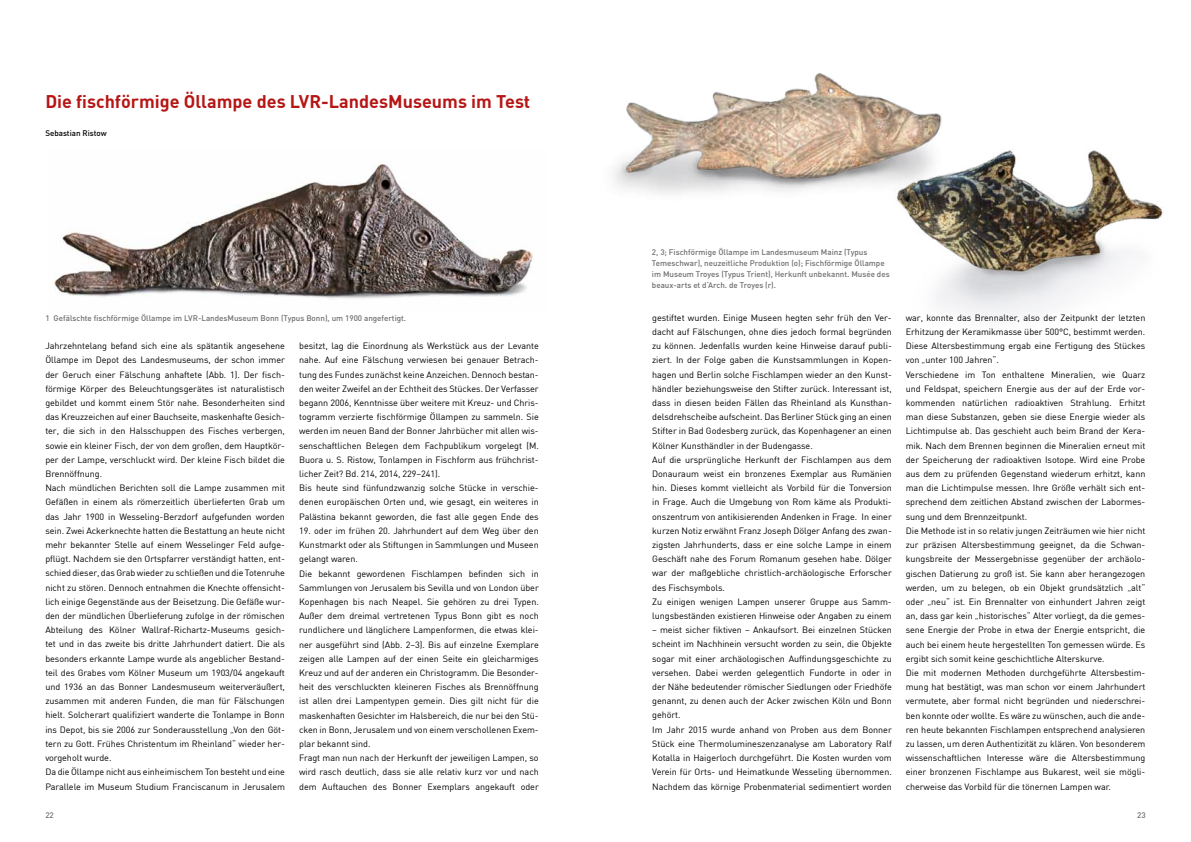
<style>
.page{position:relative;width:1191px;height:842px;background:#fff}
.page>*{position:absolute;margin:0;border:0;box-sizing:border-box;transform-origin:0 0}
.t1{font:700 18px "DIN";color:#b61615}
.t2{font:9px/14.2px "DIN";letter-spacing:-.005em;color:#000}
.t3{font:500 8px/11px "DIN";color:#706f6f}
.t4{font:500 8px "DIN";color:#000}
</style>
<div class="page">
<img style="left:937px;top:149px;width:226px;height:168px">
<img style="left:614px;top:73px;width:390px;height:206px">
<img style="left:53px;top:164px;width:480px;height:135px">
<h1 class="t1" style="left:45px;top:89px;width:486px">Die fischförmige Öllampe des LVR-LandesMuseums im Test</h1>
<p class="t4" style="left:45px;top:128px;width:63px">Sebastian Ristow</p>
<p class="t3" style="left:45px;top:312px;width:362px">1 Gefälschte fischförmige Öllampe im LVR-LandesMuseum Bonn (Typus Bonn), um 1900 angefertigt.</p>
<p class="t2" style="left:45px;top:339px;width:241px">Jahrzehntelang befand sich eine als spätantik angesehene Öllampe im Depot des Landesmuseums, der schon immer der Geruch einer Fälschung anhaftete (Abb. 1). Der fisch&shy;förmige Körper des Beleuchtungsgerätes ist naturalistisch gebildet und kommt einem Stör nahe. Besonderheiten sind das Kreuzzeichen auf einer Bauchseite, maskenhafte Gesich&shy;ter, die sich in den Halsschuppen des Fisches verbergen, sowie ein kleiner Fisch, der von dem großen, dem Hauptkör&shy;per der Lampe, verschluckt wird. Der kleine Fisch bildet die Brennöffnung.<br>Nach mündlichen Berichten soll die Lampe zusammen mit Gefäßen in einem als römerzeitlich überlieferten Grab um das Jahr 1900 in Wesseling-Berzdorf aufgefunden worden sein. Zwei Ackerknechte hatten die Bestattung an heute nicht mehr bekannter Stelle auf einem Wesselinger Feld aufge&shy;pflügt. Nachdem sie den Ortspfarrer verständigt hatten, ent&shy;schied dieser, das Grab wieder zu schließen und die Totenruhe nicht zu stören. Dennoch entnahmen die Knechte offensicht&shy;lich einige Gegenstände aus der Beisetzung. Die Gefäße wur&shy;den der mündlichen Überlieferung zufolge in der römischen Abteilung des Kölner Wallraf-Richartz-Museums gesich&shy;tet und in das zweite bis dritte Jahrhundert datiert. Die als besonders erkannte Lampe wurde als angeblicher Bestand&shy;teil des Grabes vom Kölner Museum um 1903/04 angekauft und 1936 an das Bonner Landesmuseum weiterveräußert, zusammen mit anderen Funden, die man für Fälschungen hielt. Solcherart qualifiziert wanderte die Tonlampe in Bonn ins Depot, bis sie 2006 zur Sonderausstellung „Von den Göt&shy;tern zu Gott. Frühes Christentum im Rheinland“ wieder her&shy;vorgeholt wurde.<br>Da die Öllampe nicht aus einheimischem Ton besteht und eine Parallele im Museum Studium Franciscanum in Jerusalem</p>
<p class="t2" style="left:299px;top:339px;width:241px">besitzt, lag die Einordnung als Werkstück aus der Levante nahe. Auf eine Fälschung verwiesen bei genauer Betrach&shy;tung des Fundes zunächst keine Anzeichen. Dennoch bestan&shy;den weiter Zweifel an der Echtheit des Stückes. Der Verfasser begann 2006, Kenntnisse über weitere mit Kreuz- und Chris&shy;togramm verzierte fischförmige Öllampen zu sammeln. Sie werden im neuen Band der Bonner Jahrbücher mit allen wis&shy;senschaftlichen Belegen dem Fachpublikum vorgelegt (M.<br>Buora u. S. Ristow, Tonlampen in Fischform aus frühchrist&shy;licher Zeit? Bd. 214, 2014, 229–241).<br>Bis heute sind fünfundzwanzig solche Stücke in verschie&shy;denen europäischen Orten und, wie gesagt, ein weiteres in Palästina bekannt geworden, die fast alle gegen Ende des</p>
<p class="t2" style="left:299px;top:523px;width:241px">19. oder im frühen 20. Jahrhundert auf dem Weg über den Kunstmarkt oder als Stiftungen in Sammlungen und Museen gelangt waren.<br>Die bekannt gewordenen Fischlampen befinden sich in Sammlungen von Jerusalem bis Sevilla und von London über Kopenhagen bis nach Neapel. Sie gehören zu drei Typen.<br>Außer dem dreimal vertretenen Typus Bonn gibt es noch rundlichere und länglichere Lampenformen, die etwas klei&shy;ner ausgeführt sind (Abb. 2–3). Bis auf einzelne Exemplare zeigen alle Lampen auf der einen Seite ein gleicharmiges Kreuz und auf der anderen ein Christogramm. Die Besonder&shy;heit des verschluckten kleineren Fisches als Brennöffnung ist allen drei Lampentypen gemein. Dies gilt nicht für die maskenhaften Gesichter im Halsbereich, die nur bei den Stü&shy;cken in Bonn, Jerusalem und von einem verschollenen Exem&shy;plar bekannt sind.<br>Fragt man nun nach der Herkunft der jeweiligen Lampen, so wird rasch deutlich, dass sie alle relativ kurz vor und nach dem Auftauchen des Bonner Exemplars angekauft oder</p>
<p class="t3" style="left:652px;top:246px;width:239px">2, 3; Fischförmige Öllampe im Landesmuseum Mainz (Typus Temeschwar), neuzeitliche Produktion (o); Fischförmige Öllampe im Museum Troyes (Typus Trient), Herkunft unbekannt. Musée des beaux-arts et d‘Arch. de Troyes (r).</p>
<p class="t2" style="left:652px;top:310px;width:241px">gestiftet wurden. Einige Museen hegten sehr früh den Ver&shy;dacht auf Fälschungen, ohne dies jedoch formal begründen zu können. Jedenfalls wurden keine Hinweise darauf publi&shy;ziert. In der Folge gaben die Kunstsammlungen in Kopen&shy;hagen und Berlin solche Fischlampen wieder an den Kunst&shy;händler beziehungsweise den Stifter zurück. Interessant ist, dass in diesen beiden Fällen das Rheinland als Kunsthan&shy;delsdrehscheibe aufscheint. Das Berliner Stück ging an einen Stifter in Bad Godesberg zurück, das Kopenhagener an einen Kölner Kunsthändler in der Budengasse.<br>Auf die ursprüngliche Herkunft der Fischlampen aus dem Donauraum weist ein bronzenes Exemplar aus Rumänien hin. Dieses kommt vielleicht als Vorbild für die Tonversion in Frage. Auch die Umgebung von Rom käme als Produkti&shy;onszentrum von antikisierenden Andenken in Frage. In einer kurzen Notiz erwähnt Franz Joseph Dölger Anfang des zwan&shy;zigsten Jahrhunderts, dass er eine solche Lampe in einem Geschäft nahe des Forum Romanum gesehen habe. Dölger war der maßgebliche christlich-archäologische Erforscher des Fischsymbols.<br>Zu einigen wenigen Lampen unserer Gruppe aus Samm&shy;lungsbeständen existieren Hinweise oder Angaben zu einem</p>
<p class="t2" style="left:652px;top:623px;width:241px">– meist sicher fiktiven – Ankaufsort. Bei einzelnen Stücken scheint im Nachhinein versucht worden zu sein, die Objekte sogar mit einer archäologischen Auffindungsgeschichte zu versehen. Dabei werden gelegentlich Fundorte in oder in der Nähe bedeutender römischer Siedlungen oder Friedhöfe genannt, zu denen auch der Acker zwischen Köln und Bonn gehört.<br>Im Jahr 2015 wurde anhand von Proben aus dem Bonner Stück eine Thermolumineszenzanalyse am Laboratory Ralf Kotalla in Haigerloch durchgeführt. Die Kosten wurden vom Verein für Orts- und Heimatkunde Wesseling übernommen.<br>Nachdem das körnige Probenmaterial sedimentiert worden</p>
<p class="t2" style="left:905px;top:310px;width:241px">war, konnte das Brennalter, also der Zeitpunkt der letzten Erhitzung der Keramikmasse über 500°C, bestimmt werden.<br>Diese Altersbestimmung ergab eine Fertigung des Stückes von „unter 100 Jahren“.<br>Verschiedene im Ton enthaltene Mineralien, wie Quarz und Feldspat, speichern Energie aus der auf der Erde vor&shy;kommenden natürlichen radioaktiven Strahlung. Erhitzt man diese Substanzen, geben sie diese Energie wieder als Lichtimpulse ab. Das geschieht auch beim Brand der Kera&shy;mik. Nach dem Brennen beginnen die Mineralien erneut mit der Speicherung der radioaktiven Isotope. Wird eine Probe aus dem zu prüfenden Gegenstand wiederum erhitzt, kann man die Lichtimpulse messen. Ihre Größe verhält sich ent&shy;sprechend dem zeitlichen Abstand zwischen der Labormes&shy;sung und dem Brennzeitpunkt.<br>Die Methode ist in so relativ jungen Zeiträumen wie hier nicht zur präzisen Altersbestimmung geeignet, da die Schwan&shy;kungsbreite der Messergebnisse gegenüber der archäolo&shy;gischen Datierung zu groß ist. Sie kann aber herangezogen werden, um zu belegen, ob ein Objekt grundsätzlich „alt“ oder „neu“ ist. Ein Brennalter von einhundert Jahren zeigt an, dass gar kein „historisches“ Alter vorliegt, da die gemes&shy;sene Energie der Probe in etwa der Energie entspricht, die auch bei einem heute hergestellten Ton gemessen würde. Es ergibt sich somit keine geschichtliche Alterskurve.<br>Die mit modernen Methoden durchgeführte Altersbestim&shy;mung hat bestätigt, was man schon vor einem Jahrhundert vermutete, aber formal nicht begründen und niederschrei&shy;ben konnte oder wollte. Es wäre zu wünschen, auch die ande&shy;ren heute bekannten Fischlampen entsprechend analysieren zu lassen, um deren Authentizität zu klären. Von besonderem wissenschaftlichen Interesse wäre die Altersbestimmung einer bronzenen Fischlampe aus Bukarest, weil sie mögli&shy;cherweise das Vorbild für die tönernen Lampen war.</p>
<p class="t3" style="left:45px;top:809px;width:10px">22</p>
<p class="t3" style="left:1137px;top:809px;width:10px">23</p>
</div>
